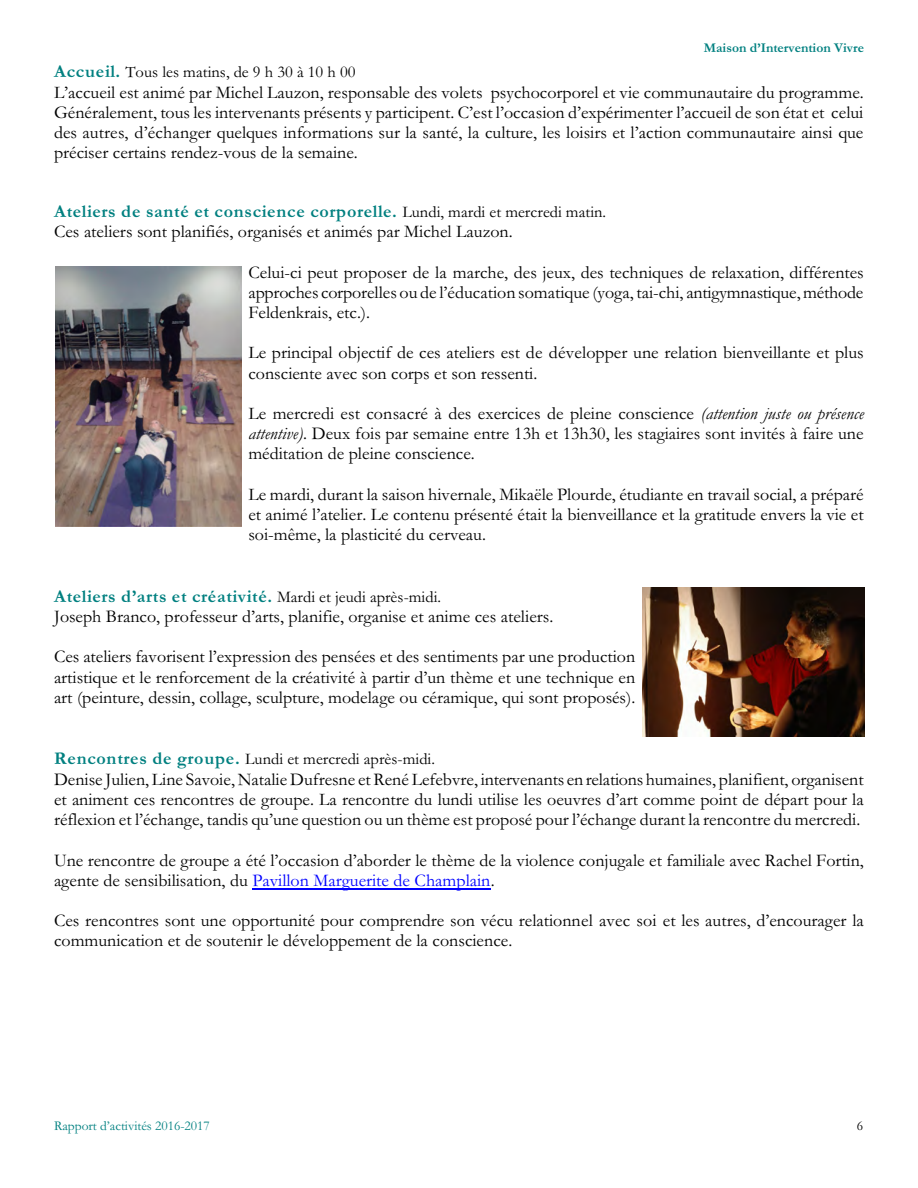
<style>
.page{position:relative;width:918px;height:1188px;background:#fff}
.page>*{position:absolute;margin:0;border:0;box-sizing:border-box;transform-origin:0 0}
.t1{font:18px/20.1px "Garamond";color:#000;text-align:justify}
.t2{font:16.5px "Garamond";color:#000}
.t3{font:13.5px "Garamond";color:#008080}
.t4{font:700 13.5px "Garamond";color:#008080}
.t5{font:13.5px "Garamond";color:#000}
.s1{font-weight:700;font-size:18px;color:#008080}
.s2{font-weight:700;color:#008080}
.s3{font-size:16.5px}
.s4{font-style:italic}
.s5{color:#00f}
</style>
<div class="page">
<img style="left:56px;top:267px;width:186px;height:259px">
<hr style="left:252px;top:888px;width:239px;height:2px;background:#00f">
<img style="left:642px;top:587px;width:223px;height:149px">
<p class="t4" style="left:704px;top:43px;width:162px">Maison d’Intervention Vivre</p>
<p class="t2" style="left:54px;top:67px;width:303px"><span class="s1">Accueil.</span> Tous les matins, de 9 h 30 à 10 h 00</p>
<p class="t1" style="left:54px;top:84px;width:811px">L’accueil est animé par Michel Lauzon, responsable des volets psychocorporel et vie communautaire du programme.<br>Généralement, tous les intervenants présents y participent. C’est l’occasion d’expérimenter l’accueil de son état et celui des autres, d’échanger quelques informations sur la santé, la culture, les loisirs et l’action communautaire ainsi que préciser certains rendez-vous de la semaine.</p>
<p class="t1" style="left:54px;top:203px;width:554px;line-height:20.5px"><span class="s2">Ateliers de santé et conscience corporelle.</span> <span class="s3">Lundi, mardi et mercredi matin.<br></span>Ces ateliers sont planifiés, organisés et animés par Michel Lauzon.</p>
<p class="t1" style="left:248px;top:264px;width:617px">Celui-ci peut proposer de la marche, des jeux, des techniques de relaxation, différentes approches corporelles ou de l’éducation somatique (yoga, tai-chi, antigymnastique, méthode Feldenkrais, etc.).</p>
<p class="t1" style="left:248px;top:345px;width:617px">Le principal objectif de ces ateliers est de développer une relation bienveillante et plus consciente avec son corps et son ressenti.</p>
<p class="t1" style="left:248px;top:405px;width:617px">Le mercredi est consacré à des exercices de pleine conscience <span class="s4">(attention juste ou présence attentive)</span>. Deux fois par semaine entre 13h et 13h30, les stagiaires sont invités à faire une méditation de pleine conscience.</p>
<p class="t1" style="left:248px;top:486px;width:617px">Le mardi, durant la saison hivernale, Mikaële Plourde, étudiante en travail social, a préparé et animé l’atelier. Le contenu présenté était la bienveillance et la gratitude envers la vie et soi-même, la plasticité du cerveau.</p>
<p class="t1" style="left:54px;top:588px;width:501px;line-height:20.5px"><span class="s2">Ateliers d’arts et créativité.</span> <span class="s3">Mardi et jeudi après-midi.<br></span>Joseph Branco, professeur d’arts, planifie, organise et anime ces ateliers.</p>
<p class="t1" style="left:54px;top:649px;width:583px">Ces ateliers favorisent l’expression des pensées et des sentiments par une production artistique et le renforcement de la créativité à partir d’un thème et une technique en art (peinture, dessin, collage, sculpture, modelage ou céramique, qui sont proposés).</p>
<p class="t2" style="left:54px;top:754px;width:383px"><span class="s1">Rencontres de groupe.</span> Lundi et mercredi après-midi.</p>
<p class="t1" style="left:54px;top:771px;width:811px">Denise Julien, Line Savoie, Natalie Dufresne et René Lefebvre, intervenants en relations humaines, planifient, organisent et animent ces rencontres de groupe. La rencontre du lundi utilise les oeuvres d’art comme point de départ pour la réflexion et l’échange, tandis qu’une question ou un thème est proposé pour l’échange durant la rencontre du mercredi.</p>
<p class="t1" style="left:54px;top:852px;width:811px">Une rencontre de groupe a été l’occasion d’aborder le thème de la violence conjugale et familiale avec Rachel Fortin, agente de sensibilisation, du <span class="s5">Pavillon Marguerite de Champlain</span>.</p>
<p class="t1" style="left:54px;top:913px;width:811px">Ces rencontres sont une opportunité pour comprendre son vécu relationnel avec soi et les autres, d’encourager la communication et de soutenir le développement de la conscience.</p>
<p class="t3" style="left:54px;top:1122px;width:157px">Rapport d’activités 2016-2017</p>
<p class="t5" style="left:857px;top:1121px;width:8px">6</p>
</div>
